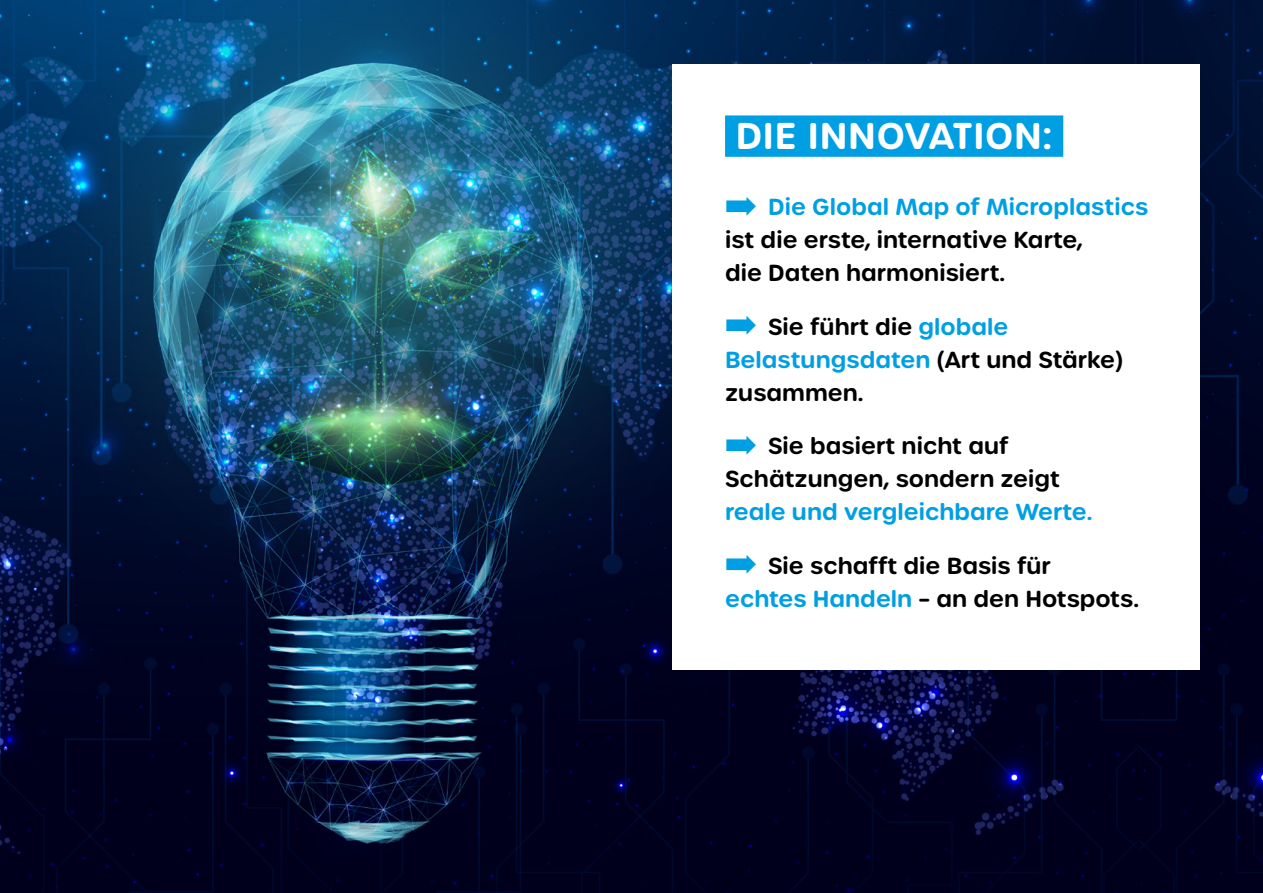
<style>
.page{position:relative;width:1263px;height:893px;background:#fff}
.page>*{position:absolute;margin:0;border:0;box-sizing:border-box;transform-origin:0 0}
.t1{font:600 36px "Urbane Rounded";letter-spacing:.02em;color:#fff}
.t2{font:600 22.5px/33px "Urbane Rounded";color:#000}
.t3{font:600 22.5px "Urbane Rounded";color:#009fe3}
.s1{color:#009fe3}
</style>
<div class="page">
<img style="left:0;top:0;width:1137px;height:893px">
<img style="left:1137px;top:0;width:126px;height:893px">
<div style="left:672px;top:64px;width:527px;height:606px;background:#fff"></div>
<div style="left:725px;top:115px;width:338px;height:42px;background:#009fe3"></div>
<h1 class="t1" style="left:736px;top:112px;width:318px">DIE INNOVATION:</h1>
<p class="t2" style="left:725px;top:191px;width:425px"><span class="s1">➡ Die Global Map of Microplastics </span>ist die erste, internative Karte,<br>die Daten harmonisiert.</p>
<p class="t2" style="left:725px;top:310px;width:400px"><span class="s1">➡</span> Sie führt die <span class="s1">globale<br>Belastungsdaten</span> (Art und Stärke) zusammen.</p>
<p class="t2" style="left:725px;top:430px;width:336px"><span class="s1">➡</span> Sie basiert nicht auf<br>Schätzungen, sondern zeigt</p>
<p class="t3" style="left:725px;top:497px;width:369px">reale und vergleichbare Werte.</p>
<p class="t2" style="left:725px;top:549px;width:415px"><span class="s1">➡</span> Sie schafft die Basis für<br><span class="s1">echtes Handeln</span> – an den Hotspots.</p>
</div>
